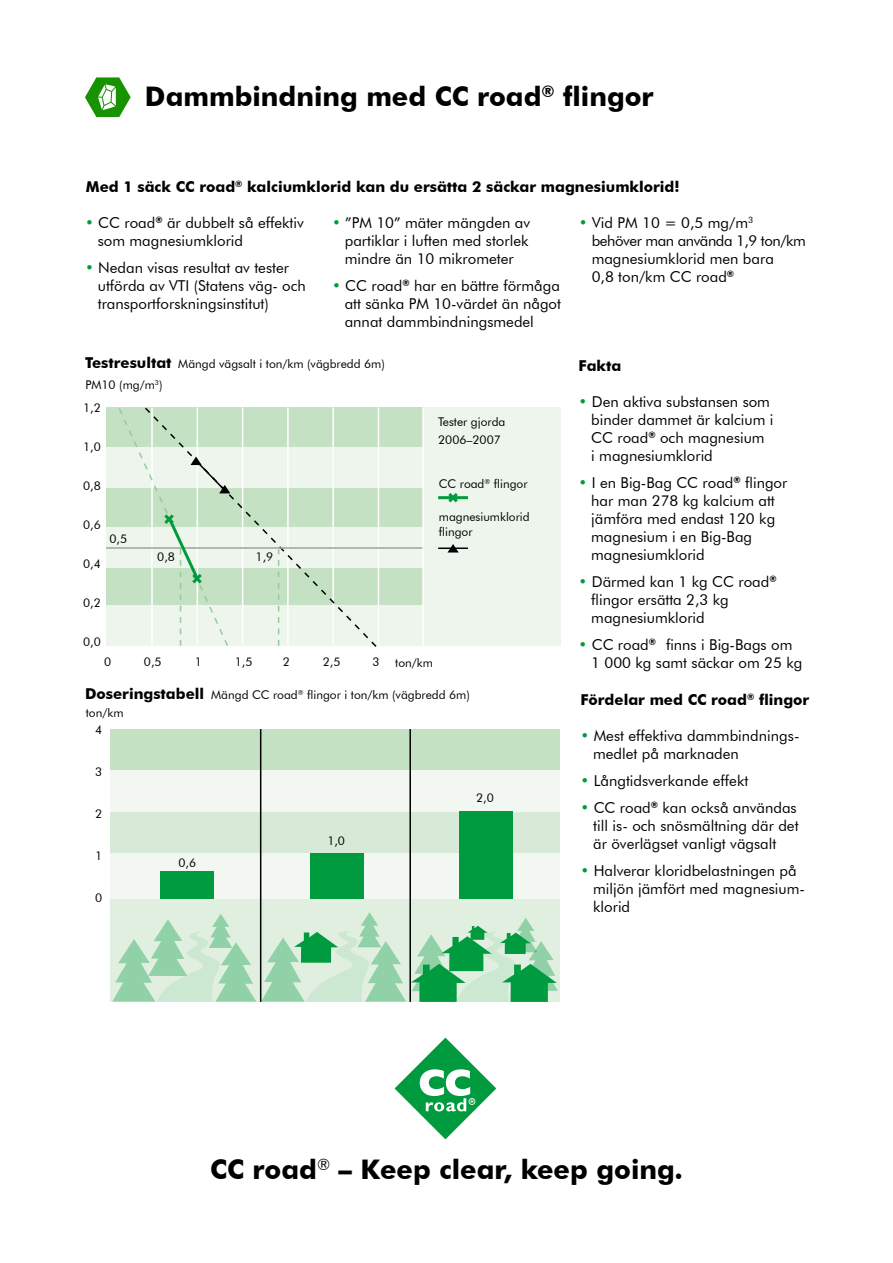
<style>
.page{position:relative;width:893px;height:1263px;background:#fff}
.page>*{position:absolute;margin:0;border:0;box-sizing:border-box;transform-origin:0 0}
.t1{font:700 27px "Futura BT";color:#000}
.t2{font:15px/18px "Futura BT";color:#000}
.t3{font:700 15px "Futura BT";color:#000}
.t4{font:12px/15px "Futura BT";color:#000}
.s1{color:#009b3e}
</style>
<div class="page">
<svg style="left:395px;top:1037px;width:101px;height:102px"></svg>
<svg style="left:85px;top:77px;width:46px;height:40px"></svg>
<div style="left:110px;top:765px;width:450px;height:134px;background:#edf5ec"></div>
<div style="left:110px;top:729px;width:450px;height:41px;background:#c5e1c4"></div>
<div style="left:110px;top:812px;width:450px;height:41px;background:#d6ead7"></div>
<div style="left:106px;top:407px;width:317px;height:41px;background:#c5e1c4"></div>
<div style="left:106px;top:488px;width:317px;height:41px;background:#c5e1c4"></div>
<div style="left:106px;top:566px;width:317px;height:41px;background:#c5e1c4"></div>
<div style="left:106px;top:447px;width:317px;height:41px;background:#edf5ec"></div>
<div style="left:423px;top:407px;width:138px;height:239px;background:#edf5ec"></div>
<div style="left:106px;top:527px;width:317px;height:41px;background:#edf5ec"></div>
<div style="left:106px;top:605px;width:317px;height:41px;background:#edf5ec"></div>
<hr style="left:378px;top:407px;width:1px;height:239px;background:#fff">
<hr style="left:422px;top:407px;width:2px;height:239px;background:#fff">
<svg style="left:230px;top:407px;width:148px;height:240px"></svg>
<svg style="left:448px;top:544px;width:11px;height:8px"></svg>
<svg style="left:445px;top:493px;width:16px;height:10px"></svg>
<hr style="left:438px;top:547px;width:30px;height:2px;background:#000">
<hr style="left:438px;top:496px;width:30px;height:3px;background:#009b3e">
<hr style="left:106px;top:547px;width:316px;height:2px;background:#a1a1a1">
<div style="left:160px;top:872px;width:54px;height:27px;background:#009b3e"></div>
<div style="left:310px;top:853px;width:53px;height:46px;background:#009b3e"></div>
<div style="left:459px;top:811px;width:54px;height:88px;background:#009b3e"></div>
<svg style="left:117px;top:407px;width:113px;height:239px"></svg>
<svg style="left:278px;top:549px;width:1px;height:97px"></svg>
<div style="left:110px;top:900px;width:450px;height:102px;background:#e0efe0"></div>
<svg style="left:112px;top:912px;width:446px;height:90px"></svg>
<hr style="left:409px;top:729px;width:2px;height:273px;background:#000">
<hr style="left:260px;top:729px;width:1px;height:273px;background:#000">
<h1 class="t1" style="left:145px;top:80px;width:510px">Dammbindning med CC road<sup>®</sup> flingor</h1>
<p class="t3" style="left:86px;top:178px;width:595px">Med 1 säck CC road<sup>®</sup> kalciumklorid kan du ersätta 2 säckar magnesiumklorid!</p>
<p class="t2" style="left:98px;top:214px;width:207px;text-indent:-13px"><span class="s1">•</span> CC road<sup>®</sup> är dubbelt så effektiv som magnesiumklorid</p>
<p class="t2" style="left:98px;top:259px;width:210px;text-indent:-13px"><span class="s1">•</span> Nedan visas resultat av tester utförda av VTI (Statens väg- och transportforskningsinstitut)</p>
<p class="t2" style="left:345px;top:214px;width:187px;text-align:justify;text-indent:-13px"><span class="s1">•</span> ”PM 10” mäter mängden av partiklar i luften med storlek mindre än 10 mikrometer</p>
<p class="t2" style="left:345px;top:277px;width:218px;text-align:justify;text-indent:-13px"><span class="s1">•</span> CC road<sup>®</sup> har en bättre förmåga att sänka PM 10-värdet än något annat dammbindningsmedel</p>
<p class="t3" style="left:85px;top:353px;width:88px">Testresultat</p>
<p class="t4" style="left:178px;top:356px;width:208px">Mängd vägsalt i ton/km (vägbredd 6m)</p>
<p class="t4" style="left:85px;top:377px;width:79px">PM10 (mg/m<sup>3</sup>)</p>
<p class="t4" style="left:83px;top:400px;width:19px">1,2</p>
<p class="t4" style="left:83px;top:439px;width:19px">1,0</p>
<p class="t4" style="left:83px;top:478px;width:19px">0,8</p>
<p class="t4" style="left:83px;top:517px;width:19px">0,6</p>
<p class="t4" style="left:83px;top:556px;width:19px">0,4</p>
<p class="t4" style="left:83px;top:595px;width:19px">0,2</p>
<p class="t4" style="left:83px;top:634px;width:19px">0,0</p>
<p class="t4" style="left:109px;top:531px;width:19px">0,5</p>
<p class="t4" style="left:157px;top:549px;width:19px">0,8</p>
<p class="t4" style="left:256px;top:549px;width:19px">1,9</p>
<p class="t4" style="left:104px;top:654px;width:9px">0</p>
<p class="t4" style="left:144px;top:654px;width:19px">0,5</p>
<p class="t4" style="left:195px;top:654px;width:9px">1</p>
<p class="t4" style="left:235px;top:654px;width:19px">1,5</p>
<p class="t4" style="left:283px;top:654px;width:9px">2</p>
<p class="t4" style="left:323px;top:654px;width:19px">2,5</p>
<p class="t4" style="left:372px;top:654px;width:9px">3</p>
<p class="t4" style="left:438px;top:413px;width:69px;line-height:18px">Tester gjorda<br>2006–2007</p>
<p class="t4" style="left:439px;top:476px;width:90px">CC road<sup>®</sup> flingor</p>
<p class="t4" style="left:439px;top:509px;width:92px">magnesiumklorid flingor</p>
<p class="t4" style="left:395px;top:655px;width:39px">ton/km</p>
<p class="t3" style="left:85px;top:685px;width:121px">Doseringstabell</p>
<p class="t4" style="left:86px;top:705px;width:39px">ton/km</p>
<p class="t4" style="left:95px;top:722px;width:9px">4</p>
<p class="t4" style="left:95px;top:764px;width:9px">3</p>
<p class="t4" style="left:95px;top:806px;width:9px">2</p>
<p class="t4" style="left:95px;top:848px;width:9px">1</p>
<p class="t4" style="left:95px;top:890px;width:9px">0</p>
<p class="t4" style="left:179px;top:855px;width:19px">0,6</p>
<p class="t4" style="left:211px;top:687px;width:260px">Mängd CC road<sup>®</sup> flingor i ton/km (vägbredd 6m)</p>
<p class="t4" style="left:327px;top:833px;width:19px">1,0</p>
<p class="t4" style="left:476px;top:790px;width:19px">2,0</p>
<p class="t2" style="left:592px;top:214px;width:216px;text-indent:-13px"><span class="s1">•</span> Vid PM 10 = 0,5 mg/m<sup>3 </sup>behöver man använda 1,9 ton/km magnesiumklorid men bara<br>0,8 ton/km CC road<sup>®</sup></p>
<p class="t3" style="left:578px;top:356px;width:44px">Fakta</p>
<p class="t2" style="left:591px;top:392px;width:184px;text-indent:-13px"><span class="s1">•</span> Den aktiva substansen som binder dammet är kalcium i<br>CC road<sup>®</sup> och magnesium<br>i magnesiumklorid</p>
<p class="t2" style="left:591px;top:473px;width:198px;text-indent:-13px"><span class="s1">•</span> I en Big-Bag CC road<sup>®</sup> flingor har man 278 kg kalcium att jämföra med endast 120 kg magnesium i en Big-Bag magnesiumklorid</p>
<p class="t2" style="left:591px;top:572px;width:187px;text-indent:-13px"><span class="s1">•</span> Därmed kan 1 kg CC road<sup>® </sup>flingor ersätta 2,3 kg magnesiumklorid</p>
<p class="t2" style="left:591px;top:635px;width:213px;text-indent:-13px"><span class="s1">•</span> CC road<sup>®</sup> finns i Big-Bags om<br>1 000 kg samt säckar om 25 kg</p>
<p class="t3" style="left:580px;top:690px;width:230px">Fördelar med CC road<sup>®</sup> flingor</p>
<p class="t2" style="left:593px;top:726px;width:208px;text-indent:-13px"><span class="s1">•</span> Mest effektiva dammbindnings&shy;medlet på marknaden</p>
<p class="t2" style="left:580px;top:771px;width:169px"><span class="s1">•</span> Långtidsverkande effekt</p>
<p class="t2" style="left:593px;top:798px;width:207px;text-indent:-13px"><span class="s1">•</span> CC road<sup>®</sup> kan också användas till is- och snösmältning där det är överlägset vanligt vägsalt</p>
<p class="t2" style="left:593px;top:861px;width:213px;text-indent:-13px"><span class="s1">•</span> Halverar kloridbelastningen på miljön jämfört med magnesium&shy;klorid</p>
<h1 class="t1" style="left:210px;top:1153px;width:474px">CC road<sup>®</sup> – Keep clear, keep going.</h1>
</div>
